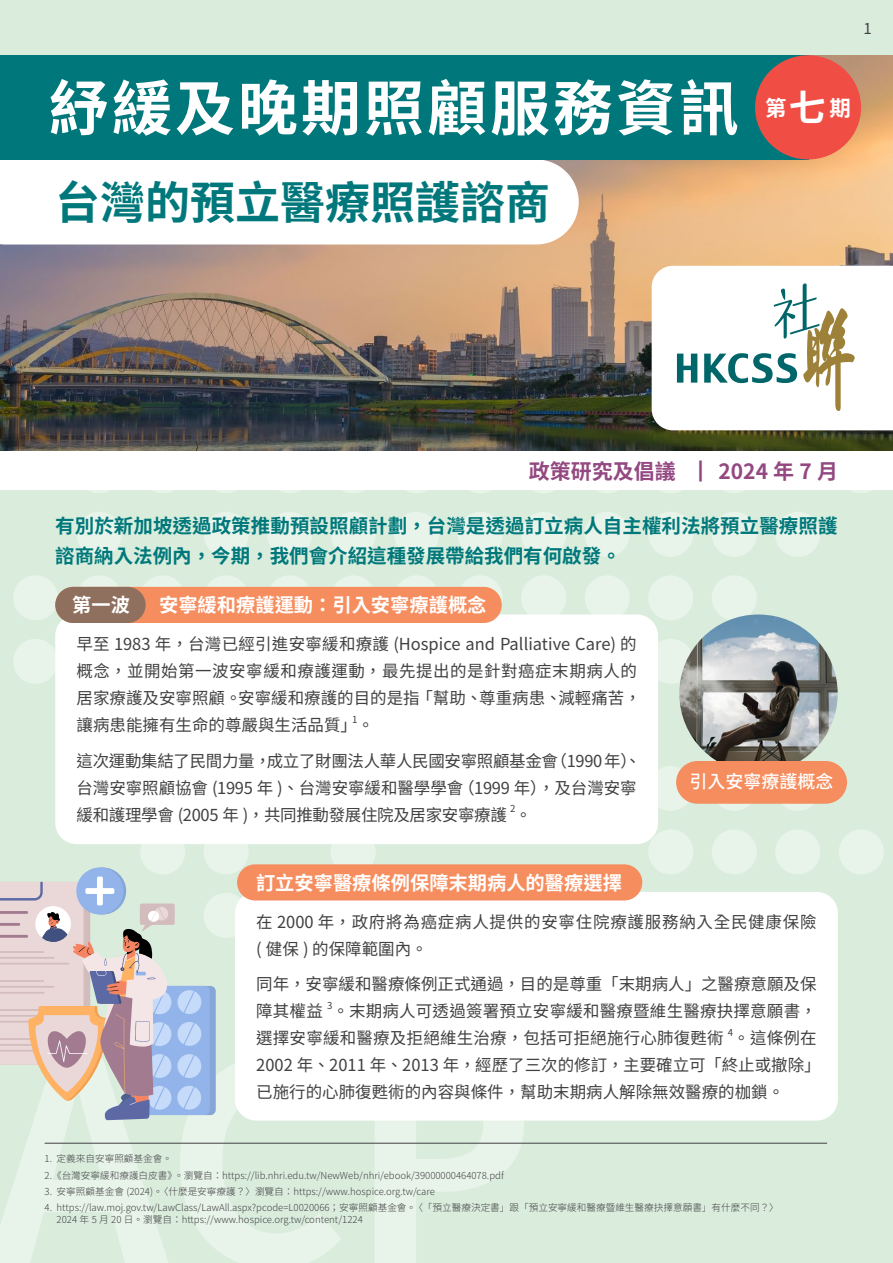
<style>
.page{position:relative;width:893px;height:1263px;background:#daeddd}
.page>*{position:absolute;margin:0;border:0;box-sizing:border-box;transform-origin:0 0}
.t1{font:700 60px "Noto Sans HK";letter-spacing:.05em;color:#fff}
.t2{font:700 45px "Noto Sans HK";color:#00787b}
.t3{font:700 21.45px "Noto Sans HK";color:#fff}
.t4{font:700 21px "Noto Sans HK";color:#934881}
.t5{font:700 19.5px/30px "Noto Sans HK";letter-spacing:.005em;color:#00787b}
.t6{font:700 19.2px "Noto Sans HK";color:#fff}
.t7{font:500 18px "Noto Sans HK";color:#fff}
.t8{font:16.5px/27px "Noto Sans HK";color:#414042}
.t9{font:16.5px/27px "Noto Sans HK";letter-spacing:-.02em;color:#414042}
.t10{font:16.5px/27px "Noto Sans HK";letter-spacing:.045em;color:#414042}
.t11{font:15px "Noto Sans HK";color:#414042}
.t12{font:300 9.6px/12px "Noto Sans HK";color:#414042}
.t13{font:9.6px "Noto Sans HK";color:#414042}
.s1{font-size:36.75px}
</style>
<div class="page">
<svg style="left:0;top:1064px;width:524px;height:199px"></svg>
<div style="left:77px;top:448px;width:45px;height:45px;background:#e8f4ea;border-radius:50%"></div>
<div style="left:140px;top:448px;width:45px;height:45px;background:#e8f4ea;border-radius:50%"></div>
<div style="left:204px;top:448px;width:45px;height:45px;background:#e8f4ea;border-radius:50%"></div>
<div style="left:267px;top:448px;width:45px;height:45px;background:#e8f4ea;border-radius:50%"></div>
<div style="left:331px;top:448px;width:45px;height:45px;background:#e8f4ea;border-radius:50%"></div>
<div style="left:394px;top:448px;width:45px;height:45px;background:#e8f4ea;border-radius:50%"></div>
<div style="left:458px;top:448px;width:45px;height:45px;background:#e8f4ea;border-radius:50%"></div>
<div style="left:521px;top:448px;width:45px;height:45px;background:#e8f4ea;border-radius:50%"></div>
<div style="left:585px;top:448px;width:45px;height:45px;background:#e8f4ea;border-radius:50%"></div>
<div style="left:648px;top:448px;width:45px;height:45px;background:#e8f4ea;border-radius:50%"></div>
<div style="left:712px;top:448px;width:45px;height:45px;background:#e8f4ea;border-radius:50%"></div>
<div style="left:839px;top:448px;width:45px;height:45px;background:#e8f4ea;border-radius:50%"></div>
<div style="left:77px;top:512px;width:45px;height:45px;background:#e8f4ea;border-radius:50%"></div>
<div style="left:204px;top:512px;width:45px;height:45px;background:#e8f4ea;border-radius:50%"></div>
<div style="left:267px;top:512px;width:45px;height:45px;background:#e8f4ea;border-radius:50%"></div>
<div style="left:331px;top:512px;width:45px;height:45px;background:#e8f4ea;border-radius:50%"></div>
<div style="left:394px;top:512px;width:45px;height:45px;background:#e8f4ea;border-radius:50%"></div>
<div style="left:458px;top:512px;width:45px;height:45px;background:#e8f4ea;border-radius:50%"></div>
<div style="left:521px;top:512px;width:45px;height:45px;background:#e8f4ea;border-radius:50%"></div>
<div style="left:585px;top:512px;width:45px;height:45px;background:#e8f4ea;border-radius:50%"></div>
<div style="left:648px;top:512px;width:45px;height:45px;background:#e8f4ea;border-radius:50%"></div>
<div style="left:712px;top:512px;width:45px;height:45px;background:#e8f4ea;border-radius:50%"></div>
<div style="left:775px;top:512px;width:45px;height:45px;background:#e8f4ea;border-radius:50%"></div>
<div style="left:13px;top:575px;width:45px;height:45px;background:#e8f4ea;border-radius:50%"></div>
<svg style="left:77px;top:575px;width:45px;height:45px"></svg>
<svg style="left:140px;top:575px;width:45px;height:45px"></svg>
<svg style="left:204px;top:575px;width:45px;height:45px"></svg>
<svg style="left:267px;top:575px;width:45px;height:45px"></svg>
<svg style="left:331px;top:575px;width:45px;height:45px"></svg>
<svg style="left:394px;top:575px;width:45px;height:45px"></svg>
<svg style="left:458px;top:575px;width:45px;height:45px"></svg>
<div style="left:521px;top:575px;width:45px;height:45px;background:#e8f4ea;border-radius:50%"></div>
<div style="left:585px;top:575px;width:45px;height:45px;background:#e8f4ea;border-radius:50%"></div>
<div style="left:648px;top:575px;width:45px;height:45px;background:#e8f4ea;border-radius:50%"></div>
<div style="left:712px;top:575px;width:45px;height:45px;background:#e8f4ea;border-radius:50%"></div>
<div style="left:13px;top:639px;width:45px;height:45px;background:#e8f4ea;border-radius:50%"></div>
<div style="left:648px;top:639px;width:45px;height:45px;background:#e8f4ea;border-radius:50%"></div>
<div style="left:648px;top:766px;width:45px;height:45px;background:#e8f4ea;border-radius:50%"></div>
<div style="left:712px;top:766px;width:45px;height:45px;background:#e8f4ea;border-radius:50%"></div>
<div style="left:775px;top:766px;width:45px;height:45px;background:#e8f4ea;border-radius:50%"></div>
<div style="left:140px;top:829px;width:45px;height:45px;background:#e8f4ea;border-radius:50%"></div>
<div style="left:204px;top:829px;width:45px;height:45px;background:#e8f4ea;border-radius:50%"></div>
<div style="left:331px;top:829px;width:45px;height:45px;background:#e8f4ea;border-radius:50%"></div>
<div style="left:648px;top:829px;width:45px;height:45px;background:#e8f4ea;border-radius:50%"></div>
<div style="left:712px;top:829px;width:45px;height:45px;background:#e8f4ea;border-radius:50%"></div>
<div style="left:775px;top:829px;width:45px;height:45px;background:#e8f4ea;border-radius:50%"></div>
<div style="left:839px;top:829px;width:45px;height:45px;background:#e8f4ea;border-radius:50%"></div>
<div style="left:204px;top:893px;width:45px;height:45px;background:#e8f4ea;border-radius:50%"></div>
<img style="left:0;top:55px;width:893px;height:397px">
<div style="left:0;top:452px;width:893px;height:38px;background:#fff"></div>
<div style="left:0;top:159px;width:579px;height:85px;background:#fff"></div>
<svg style="left:652px;top:266px;width:241px;height:164px;background:#eaefeb"></svg>
<div style="left:0;top:55px;width:808px;height:104px;background:#00787b"></div>
<div style="left:755px;top:55px;width:106px;height:104px;background:#f04e45;border-radius:50%"></div>
<div style="left:55px;top:614px;width:603px;height:230px;background:#fff;border-radius:21px"></div>
<hr style="left:45px;top:1143px;width:782px;height:1px;background:#414042">
<div style="left:235px;top:892px;width:603px;height:228px;background:#fff;border-radius:21px"></div>
<div style="left:237px;top:864px;width:405px;height:36px;background:#f68d5e;border-radius:18px"></div>
<div style="left:55px;top:587px;width:447px;height:36px;background:#f68d5e;border-radius:18px"></div>
<div style="left:55px;top:587px;width:91px;height:36px;background:#8f6f5e;border-radius:18px"></div>
<img style="left:679px;top:614px;width:159px;height:159px;border-radius:79px">
<div style="left:676px;top:761px;width:171px;height:43px;background:#f68d5e;border-radius:21px"></div>
<div style="left:145px;top:986px;width:71px;height:129px;background:#85a6d6;border-radius:5px"></div>
<div style="left:139px;top:986px;width:71px;height:129px;background:#92b4ea;border-radius:5px"></div>
<div style="left:148px;top:1086px;width:23px;height:24px;background:#c5dbf9;border-radius:50%"></div>
<svg style="left:177px;top:1086px;width:24px;height:24px"></svg>
<div style="left:148px;top:1054px;width:23px;height:24px;background:#c5dbf9;border-radius:50%"></div>
<svg style="left:177px;top:1054px;width:25px;height:24px"></svg>
<div style="left:148px;top:1022px;width:23px;height:24px;background:#c5dbf9;border-radius:50%"></div>
<svg style="left:177px;top:1022px;width:25px;height:24px"></svg>
<div style="left:148px;top:990px;width:23px;height:24px;background:#c5dbf9;border-radius:50%"></div>
<svg style="left:177px;top:990px;width:25px;height:24px"></svg>
<div style="left:76px;top:867px;width:47px;height:47px;background:#92b4ea;border-radius:50%"></div>
<div style="left:97px;top:876px;width:6px;height:29px;background:#fff;border-radius:2px"></div>
<div style="left:140px;top:903px;width:35px;height:22px;background:#d3bcbc;border-radius:2px"></div>
<svg style="left:0;top:881px;width:170px;height:239px"></svg>
<svg style="left:151px;top:911px;width:6px;height:11px"></svg>
<h1 class="t1" style="left:49px;top:74px;width:692px">紓緩及晚期照顧服務資訊</h1>
<h2 class="t2" style="left:55px;top:177px;width:497px">台灣的預立醫療照護諮商</h2>
<h3 class="t11" style="left:863px;top:21px;width:10px">1</h3>
<h3 class="t3" style="left:765px;top:96px;width:87px">第<span class="s1">七</span>期</h3>
<h3 class="t4" style="left:529px;top:459px;width:311px">政策研究及倡議 ┃ 2024 年 7 月</h3>
<h3 class="t5" style="left:55px;top:511px;width:784px">有別於新加坡透過政策推動預設照顧計劃，台灣是透過訂立病人自主權利法將預立醫療照護諮商納入法例內，今期，我們會介紹這種發展帶給我們有何啟發。</h3>
<h3 class="t6" style="left:72px;top:594px;width:59px">第一波</h3>
<h3 class="t6" style="left:159px;top:594px;width:329px">安寧緩和療護運動：引入安寧療護概念</h3>
<h3 class="t8" style="left:77px;top:631px;width:566px">早至 1983 年，台灣已經引進安寧緩和療護 (Hospice and Palliative Care) 的概念，並開始第一波安寧緩和療護運動，最先提出的是針對癌症末期病人的居家療護及安寧照顧。安寧緩和療護的目的是指「幫助、尊重病患、減輕痛苦，讓病患能擁有生命的尊嚴與生活品質」。</h3>
<p class="t13" style="left:352px;top:714px;width:7px">1</p>
<h3 class="t9" style="left:77px;top:747px;width:566px">這次運動集結了民間力量，成立了財團法人華人民國安寧照顧基金會（1990年）、台灣安寧照顧協會 (1995 年 )、台灣安寧緩和醫學學會（1999 年），及台灣安寧緩和護理學會 (2005 年 )，共同推動發展住院及居家安寧療護</h3>
<p class="t13" style="left:510px;top:803px;width:7px">2</p>
<h3 class="t8" style="left:515px;top:801px;width:18px">。</h3>
<h3 class="t6" style="left:256px;top:872px;width:367px">訂立安寧醫療條例保障末期病人的醫療選擇</h3>
<h3 class="t7" style="left:690px;top:772px;width:146px">引入安寧療護概念</h3>
<h3 class="t10" style="left:256px;top:908px;width:562px">在 2000 年，政府將為癌症病人提供的安寧住院療護服務納入全民健康保險( 健保 ) 的保障範圍內。</h3>
<h3 class="t8" style="left:256px;top:971px;width:562px">同年，安寧緩和醫療條例正式通過，目的是尊重「末期病人」之醫療意願及保障其權益</h3>
<p class="t13" style="left:327px;top:1000px;width:7px">3</p>
<h3 class="t8" style="left:256px;top:998px;width:562px;text-indent:76px">。末期病人可透過簽署預立安寧緩和醫療暨維生醫療抉擇意願書，選擇安寧緩和醫療及拒絕維生治療，包括可拒絕施行心肺復甦術</h3>
<p class="t13" style="left:728px;top:1027px;width:7px">4</p>
<h3 class="t8" style="left:256px;top:1025px;width:566px;text-indent:477px">。這條例在<br>2002 年、2011 年、2013 年，經歷了三次的修訂，主要確立可「終止或撤除」已施行的心肺復甦術的內容與條件，幫助末期病人解除無效醫療的枷鎖。</h3>
<p class="t12" style="left:45px;top:1153px;width:129px">1. 定義來自安寧照顧基金會。</p>
<p class="t12" style="left:45px;top:1169px;width:461px">2. 《台灣安寧緩和療護白皮書》。瀏覽自：https://lib.nhri.edu.tw/NewWeb/nhri/ebook/39000000464078.pdf</p>
<p class="t12" style="left:45px;top:1185px;width:392px">3. 安寧照顧基金會 (2024)。〈什麼是安寧療護？〉瀏覽自：https://www.hospice.org.tw/care</p>
<p class="t12" style="left:57px;top:1202px;width:724px;text-indent:-12px">4. https://law.moj.gov.tw/LawClass/LawAll.aspx?pcode=L0020066；安寧照顧基金會。〈「預立醫療決定書」跟「預立安寧緩和醫療暨維生醫療抉擇意願書」有什麼不同？〉<br>2024 年 5 月 20 日。瀏覽自：https://www.hospice.org.tw/content/1224</p>
</div>
